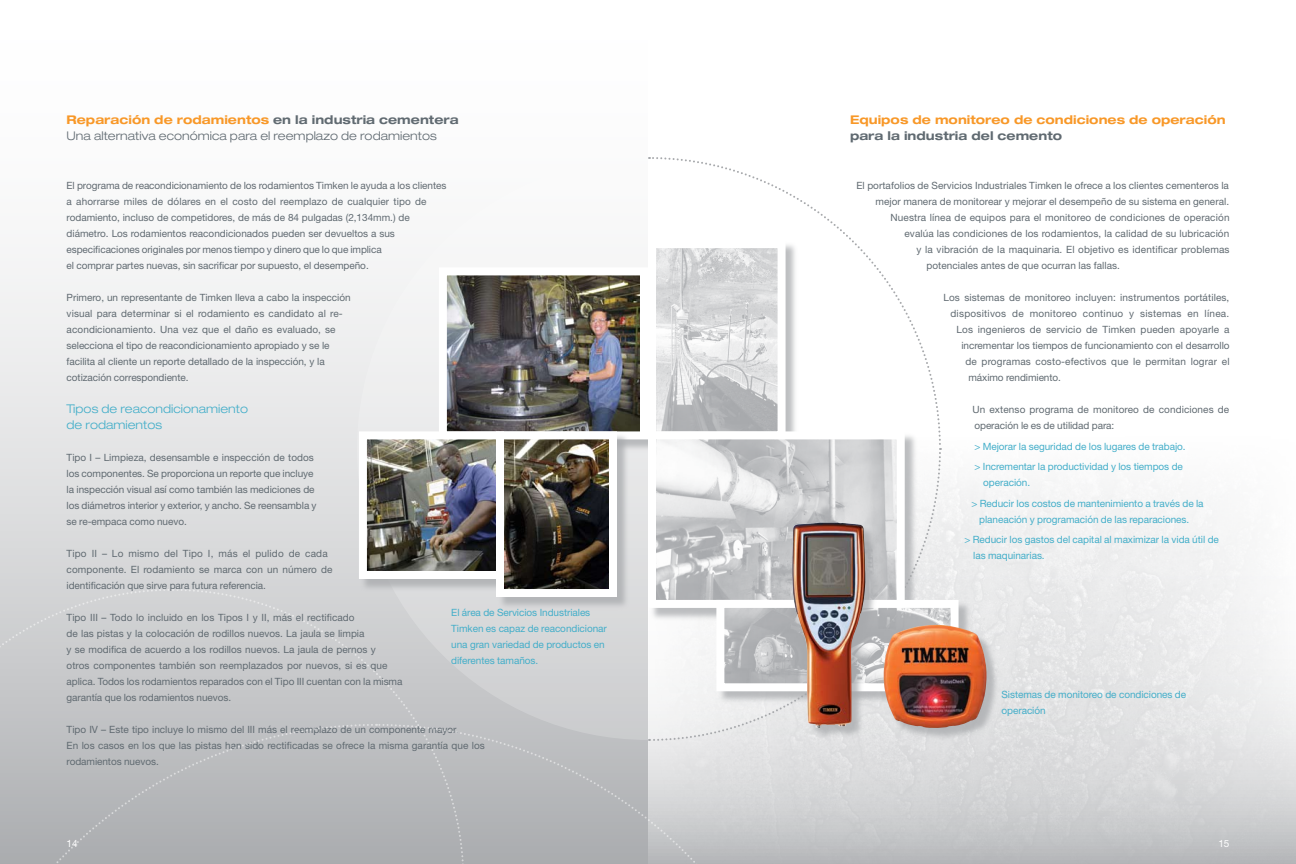
<style>
.page{position:relative;width:1296px;height:864px;background:#fff}
.page>*{position:absolute;margin:0;border:0;box-sizing:border-box;transform-origin:0 0}
.t1{font:300 expanded 12px/16px "Helvetica Neue LT Std";letter-spacing:.005em;color:#606a71}
.t2{font:700 expanded 12px "Helvetica Neue LT Std";letter-spacing:.005em;color:#f89828}
.t3{font:300 expanded 12px/16px "Helvetica Neue LT Std";letter-spacing:.005em;color:#43aec9}
.t4{font:700 expanded 12px "Helvetica Neue LT Std";letter-spacing:.005em;color:#606a71}
.t5{font:10px/16px "Helvetica Neue LT Std";color:#606a71}
.t6{font:10px/16px "Helvetica Neue LT Std";letter-spacing:-.005em;color:#43aec9}
.t7{font:10px "Helvetica Neue LT Std";letter-spacing:.025em;color:#606a71}
.t8{font:10px "Helvetica Neue LT Std";color:#fff}
.s1{font-weight:700;color:#f89828}
.s2{font-weight:700}
</style>
<div class="page">
<svg style="left:0;top:258px;width:549px;height:465px"></svg>
<svg style="left:172px;top:588px;width:293px;height:276px;background:#c9cacc"></svg>
<svg style="left:0;top:588px;width:170px;height:135px;background:#cacbcd"></svg>
<div style="left:357px;top:158px;width:582px;height:582px;background:linear-gradient(to bottom,#fff,#cecfd1);border-radius:50%"></div>
<svg style="left:651px;top:157px;width:291px;height:292px"></svg>
<svg style="left:649px;top:451px;width:293px;height:291px"></svg>
<svg style="left:376px;top:723px;width:440px;height:141px;background:#c1c2c5"></svg>
<svg style="left:0;top:723px;width:374px;height:141px;background:#b5b7b9"></svg>
<div style="left:649px;top:241px;width:150px;height:212px;background:#a7a9ac;opacity:.75"></div>
<img style="left:435px;top:236px;width:355px;height:207px">
<div style="left:649px;top:432px;width:269px;height:189px;background:#a7a9ac;opacity:.75"></div>
<svg style="left:644px;top:427px;width:265px;height:185px"></svg>
<div style="left:717px;top:601px;width:130px;height:104px;background:#a7a9ac;opacity:.75"></div>
<svg style="left:712px;top:596px;width:251px;height:99px"></svg>
<div style="left:792px;top:523px;width:87px;height:218px;background:#a7a9ac;opacity:.75"></div>
<img style="left:792px;top:522px;width:73px;height:206px">
<div style="left:884px;top:625px;width:116px;height:117px;background:#a7a9ac;opacity:.75"></div>
<img style="left:883px;top:623px;width:104px;height:105px">
<div style="left:360px;top:432px;width:157px;height:160px;background:#a7a9ac;opacity:.75"></div>
<img style="left:368px;top:440px;width:127px;height:130px">
<div style="left:359px;top:431px;width:145px;height:148px;border:8px solid #fff"></div>
<div style="left:497px;top:432px;width:134px;height:179px;background:#a7a9ac;opacity:.75"></div>
<img style="left:505px;top:440px;width:103px;height:148px">
<div style="left:496px;top:431px;width:121px;height:166px;border:8px solid #fff"></div>
<p class="t1" style="left:67px;top:111px;width:394px"><span class="s1">Reparación de rodamientos</span> <span class="s2">en la industria cementera<br></span>Una alternativa económica para el reemplazo de rodamientos</p>
<p class="t5" style="left:67px;top:178px;width:381px">El programa de reacondicionamiento de los rodamientos Timken le ayuda a los clientes a ahorrarse miles de dólares en el costo del reemplazo de cualquier tipo de rodamiento, incluso de competidores, de más de 84 pulgadas (2,134mm.) de diámetro. Los rodamientos reacondicionados pueden ser devueltos a sus especificaciones originales por menos tiempo y dinero que lo que implica<br>el comprar partes nuevas, sin sacrificar por supuesto, el desempeño.</p>
<p class="t5" style="left:67px;top:290px;width:286px">Primero, un representante de Timken lleva a cabo la inspección visual para determinar si el rodamiento es candidato al re&shy;acondicionamiento. Una vez que el daño es evaluado, se selecciona el tipo de reacondicionamiento apropiado y se le facilita al cliente un reporte detallado de la inspección, y la cotización correspondiente.</p>
<p class="t3" style="left:67px;top:401px;width:183px">Tipos de reacondicionamiento de rodamientos</p>
<p class="t5" style="left:67px;top:450px;width:251px">Tipo I – Limpieza, desensamble e inspección de todos los componentes. Se proporciona un reporte que incluye la inspección visual así como también las mediciones de los diámetros interior y exterior, y ancho. Se reensambla y se re-empaca como nuevo.</p>
<p class="t5" style="left:67px;top:546px;width:267px">Tipo II – Lo mismo del Tipo I, más el pulido de cada componente. El rodamiento se marca con un número de identificación que sirve para futura referencia.</p>
<p class="t5" style="left:67px;top:610px;width:337px">Tipo III – Todo lo incluido en los Tipos I y II, más el rectificado<br>de las pistas y la colocación de rodillos nuevos. La jaula se limpia<br>y se modifica de acuerdo a los rodillos nuevos. La jaula de pernos y<br>otros componentes también son reemplazados por nuevos, si es que aplica. Todos los rodamientos reparados con el Tipo III cuentan con la misma garantía que los rodamientos nuevos.</p>
<p class="t5" style="left:67px;top:722px;width:420px">Tipo IV – Este tipo incluye lo mismo del III más el reemplazo de un componente mayor.<br>En los casos en los que las pistas han sido rectificadas se ofrece la misma garantía que los rodamientos nuevos.</p>
<p class="t6" style="left:451px;top:604px;width:157px">El área de Servicios Industriales<br>Timken es capaz de reacondicionar una gran variedad de productos en diferentes tamaños.</p>
<p class="t2" style="left:850px;top:112px;width:377px">Equipos de monitoreo de condiciones de operación</p>
<p class="t4" style="left:850px;top:128px;width:214px">para la industria del cemento</p>
<p class="t5" style="left:856px;top:178px;width:374px">El portafolios de Servicios Industriales Timken le ofrece a los clientes cementeros la</p>
<p class="t5" style="left:875px;top:194px;width:355px">mejor manera de monitorear y mejorar el desempeño de su sistema en general.</p>
<p class="t5" style="left:890px;top:210px;width:341px">Nuestra línea de equipos para el monitoreo de condiciones de operación</p>
<p class="t5" style="left:904px;top:226px;width:326px">evalúa las condiciones de los rodamientos, la calidad de su lubricación</p>
<p class="t5" style="left:916px;top:242px;width:315px">y la vibración de la maquinaria. El objetivo es identificar problemas</p>
<p class="t5" style="left:926px;top:258px;width:195px">potenciales antes de que ocurran las fallas.</p>
<p class="t5" style="left:943px;top:290px;width:287px">Los sistemas de monitoreo incluyen: instrumentos portátiles,</p>
<p class="t7" style="left:950px;top:308px;width:280px">dispositivos de monitoreo continuo y sistemas en línea.</p>
<p class="t5" style="left:956px;top:322px;width:274px">Los ingenieros de servicio de Timken pueden apoyarle a</p>
<p class="t5" style="left:961px;top:338px;width:270px">incrementar los tiempos de funcionamiento con el desarrollo</p>
<p class="t5" style="left:965px;top:354px;width:266px">de programas costo-efectivos que le permitan lograr el</p>
<p class="t5" style="left:968px;top:370px;width:94px">máximo rendimiento.</p>
<p class="t5" style="left:972px;top:402px;width:258px">Un extenso programa de monitoreo de condiciones de operación le es de utilidad para:</p>
<p class="t6" style="left:974px;top:436px;width:213px;line-height:20.5px">&gt; Mejorar la seguridad de los lugares de trabajo. &gt; Incrementar la productividad y los tiempos de</p>
<p class="t6" style="left:971px;top:472px;width:234px;line-height:20.5px;text-indent:12px">operación.<br>&gt; Reducir los costos de mantenimiento a través de la</p>
<p class="t6" style="left:964px;top:509px;width:256px;line-height:20.5px;text-indent:15px">planeación y programación de las reparaciones.<br>&gt; Reducir los gastos del capital al maximizar la vida útil de</p>
<p class="t6" style="left:973px;top:548px;width:73px">las maquinarias.</p>
<p class="t6" style="left:1002px;top:686px;width:186px">Sistemas de monitoreo de condiciones de operación</p>
<p class="t8" style="left:67px;top:838px;width:13px">14</p>
<p class="t8" style="left:1218px;top:838px;width:12px">15</p>
</div>
